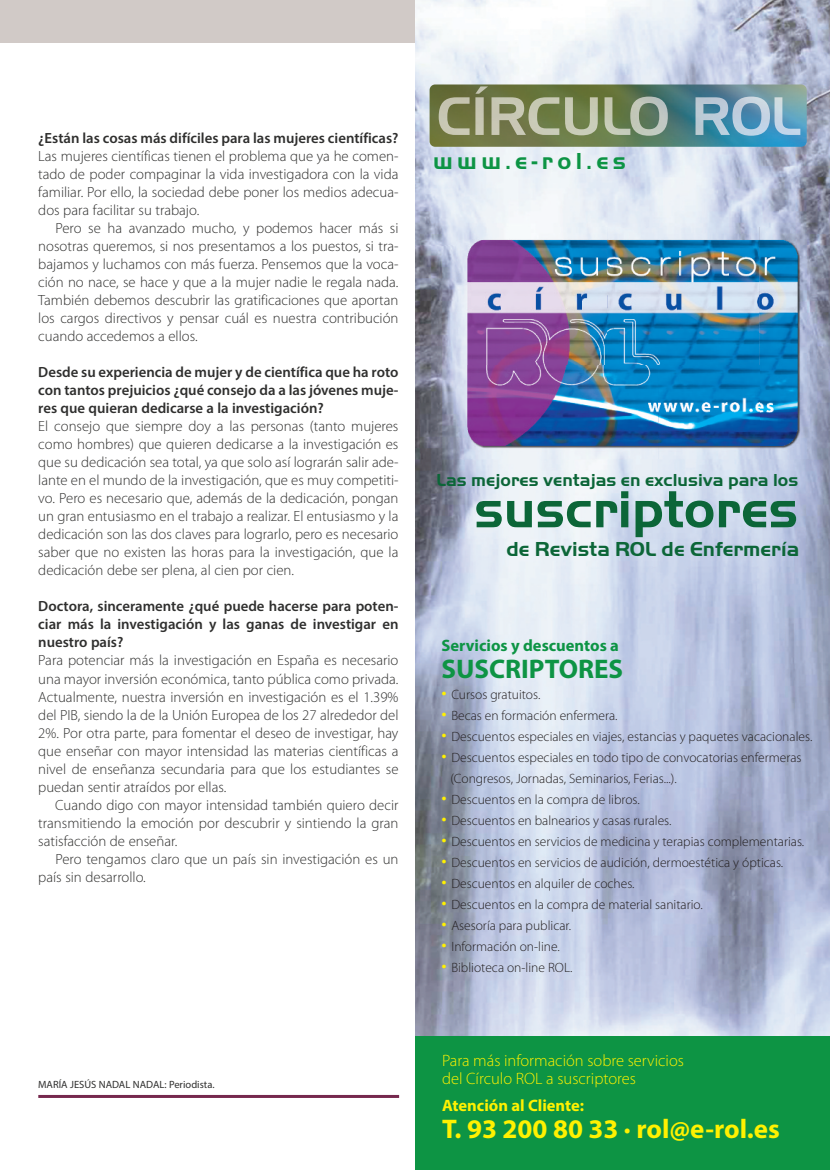
<style>
.page{position:relative;width:830px;height:1170px;background:#fff}
.page>*{position:absolute;margin:0;border:0;box-sizing:border-box;transform-origin:0 0}
.t1{font:700 54px "Handel Got D";color:#0c6638}
.t2{font:700 27px "Myriad Pro";color:#fff101}
.t3{font:700 27px "Myriad Pro";color:#0d9444}
.t4{font:700 24px "Handel Got D";letter-spacing:.18em;color:#0d9444}
.t5{font:700 21px "Handel Got D";color:#0c6638}
.t6{font:700 18px "Handel Got D";color:#0c6638}
.t7{font:300 16.5px/18px "Myriad Pro";color:#fff101}
.t8{font:700 16.5px "Myriad Pro";color:#0d9444}
.t9{font:700 16.5px "Myriad Pro";color:#fff101}
.t10{font:300 14.85px/18px "Myriad Pro";color:#2f2f2e;text-align:justify}
.t11{font:600 14.85px/18px "Myriad Pro";color:#2f2f2e;text-align:justify}
.t12{font:300 13.5px/21px "Myriad Pro";color:#231f20}
.t13{font:10.5px "Myriad Pro";color:#2f2f2e}
.s1{font-size:21px;color:#fff101}
</style>
<div class="page">
<div style="left:0;top:0;width:829px;height:43px;background:#d1cac7"></div>
<img style="left:415px;top:0;width:414px;height:247px">
<img style="left:415px;top:247px;width:84px;height:789px">
<img style="left:792px;top:247px;width:37px;height:789px">
<img style="left:499px;top:458px;width:293px;height:578px">
<div style="left:415px;top:1036px;width:414px;height:133px;background:#0d9444"></div>
<img style="left:456px;top:228px;width:353px;height:230px">
<img style="left:429px;top:84px;width:377px;height:63px;border-radius:5px">
<img style="left:438px;top:86px;width:362px;height:50px">
<hr style="left:38px;top:1094px;width:361px;height:3px;background:#76294e">
<p class="t11" style="left:38px;top:130px;width:361px">¿Están las cosas más difíciles para las mujeres científicas?</p>
<p class="t10" style="left:38px;top:148px;width:361px">Las mujeres científicas tienen el problema que ya he comen&shy;tado de poder compaginar la vida investigadora con la vida familiar. Por ello, la sociedad debe poner los medios adecua&shy;dos para facilitar su trabajo.</p>
<p class="t10" style="left:38px;top:220px;width:361px;text-indent:17px">Pero se ha avanzado mucho, y podemos hacer más si nosotras queremos, si nos presentamos a los puestos, si tra&shy;bajamos y luchamos con más fuerza. Pensemos que la voca&shy;ción no nace, se hace y que a la mujer nadie le regala nada.<br>También debemos descubrir las gratificaciones que aportan los cargos directivos y pensar cuál es nuestra contribución cuando accedemos a ellos.</p>
<p class="t11" style="left:38px;top:364px;width:361px">Desde su experiencia de mujer y de científica que ha roto con tantos prejuicios ¿qué consejo da a las jóvenes muje&shy;res que quieran dedicarse a la investigación?</p>
<p class="t10" style="left:38px;top:418px;width:361px">El consejo que siempre doy a las personas (tanto mujeres como hombres) que quieren dedicarse a la investigación es que su dedicación sea total, ya que solo así lograrán salir ade&shy;lante en el mundo de la investigación, que es muy competiti&shy;vo. Pero es necesario que, además de la dedicación, pongan un gran entusiasmo en el trabajo a realizar. El entusiasmo y la dedicación son las dos claves para lograrlo, pero es necesario saber que no existen las horas para la investigación, que la dedicación debe ser plena, al cien por cien.</p>
<p class="t11" style="left:38px;top:598px;width:361px">Doctora, sinceramente ¿qué puede hacerse para poten&shy;ciar más la investigación y las ganas de investigar en nuestro país?</p>
<p class="t10" style="left:38px;top:652px;width:361px">Para potenciar más la investigación en España es necesario una mayor inversión económica, tanto pública como privada.<br>Actualmente, nuestra inversión en investigación es el 1.39% del PIB, siendo la de la Unión Europea de los 27 alrededor del 2%. Por otra parte, para fomentar el deseo de investigar, hay que enseñar con mayor intensidad las materias científicas a nivel de enseñanza secundaria para que los estudiantes se puedan sentir atraídos por ellas.</p>
<p class="t10" style="left:38px;top:796px;width:361px;text-indent:17px">Cuando digo con mayor intensidad también quiero decir transmitiendo la emoción por descubrir y sintiendo la gran satisfacción de enseñar.</p>
<p class="t10" style="left:38px;top:850px;width:361px;text-indent:17px">Pero tengamos claro que un país sin investigación es un país sin desarrollo.</p>
<p class="t13" style="left:38px;top:1080px;width:178px">MARÍA JESÚS NADAL NADAL: Periodista.</p>
<h3 class="t4" style="left:433px;top:147px;width:194px">www.e-rol.es</h3>
<p class="t6" style="left:436px;top:469px;width:363px">Las mejores ventajas en exclusiva para los</p>
<h1 class="t1" style="left:474px;top:478px;width:325px">suscriptores</h1>
<h3 class="t5" style="left:506px;top:536px;width:294px">de Revista ROL de Enfermería</h3>
<p class="t8" style="left:441px;top:638px;width:179px">Servicios y descuentos a</p>
<h2 class="t3" style="left:441px;top:658px;width:183px">SUSCRIPTORES</h2>
<p class="t12" style="left:441px;top:684px;width:100px"><span class="s1">•</span> Cursos gratuitos.</p>
<p class="t12" style="left:441px;top:705px;width:177px"><span class="s1">•</span> Becas en formación enfermera.</p>
<p class="t12" style="left:441px;top:726px;width:372px"><span class="s1">•</span> Descuentos especiales en viajes, estancias y paquetes vacacionales.</p>
<p class="t12" style="left:450px;top:747px;width:352px;text-indent:-9px"><span class="s1">•</span> Descuentos especiales en todo tipo de convocatorias enfermeras (Congresos, Jornadas, Seminarios, Ferias...).</p>
<p class="t12" style="left:441px;top:789px;width:200px"><span class="s1">•</span> Descuentos en la compra de libros.</p>
<p class="t12" style="left:441px;top:810px;width:231px"><span class="s1">•</span> Descuentos en balnearios y casas rurales.</p>
<p class="t12" style="left:441px;top:831px;width:364px"><span class="s1">•</span> Descuentos en servicios de medicina y terapias complementarias.</p>
<p class="t12" style="left:441px;top:852px;width:343px"><span class="s1">•</span> Descuentos en servicios de audición, dermoestética y ópticas.</p>
<p class="t12" style="left:441px;top:873px;width:194px"><span class="s1">•</span> Descuentos en alquiler de coches.</p>
<p class="t12" style="left:441px;top:894px;width:263px"><span class="s1">•</span> Descuentos en la compra de material sanitario.</p>
<p class="t12" style="left:441px;top:915px;width:131px"><span class="s1">•</span> Asesoría para publicar.</p>
<p class="t12" style="left:441px;top:936px;width:120px"><span class="s1">•</span> Información on-line.</p>
<p class="t12" style="left:441px;top:957px;width:132px"><span class="s1">•</span> Biblioteca on-line ROL.</p>
<p class="t7" style="left:442px;top:1052px;width:243px">Para más información sobre servicios del Círculo ROL a suscriptores</p>
<p class="t9" style="left:442px;top:1098px;width:143px">Atención al Cliente:</p>
<h2 class="t2" style="left:442px;top:1118px;width:339px">T. 93 200 80 33 · rol@e-rol.es</h2>
</div>
